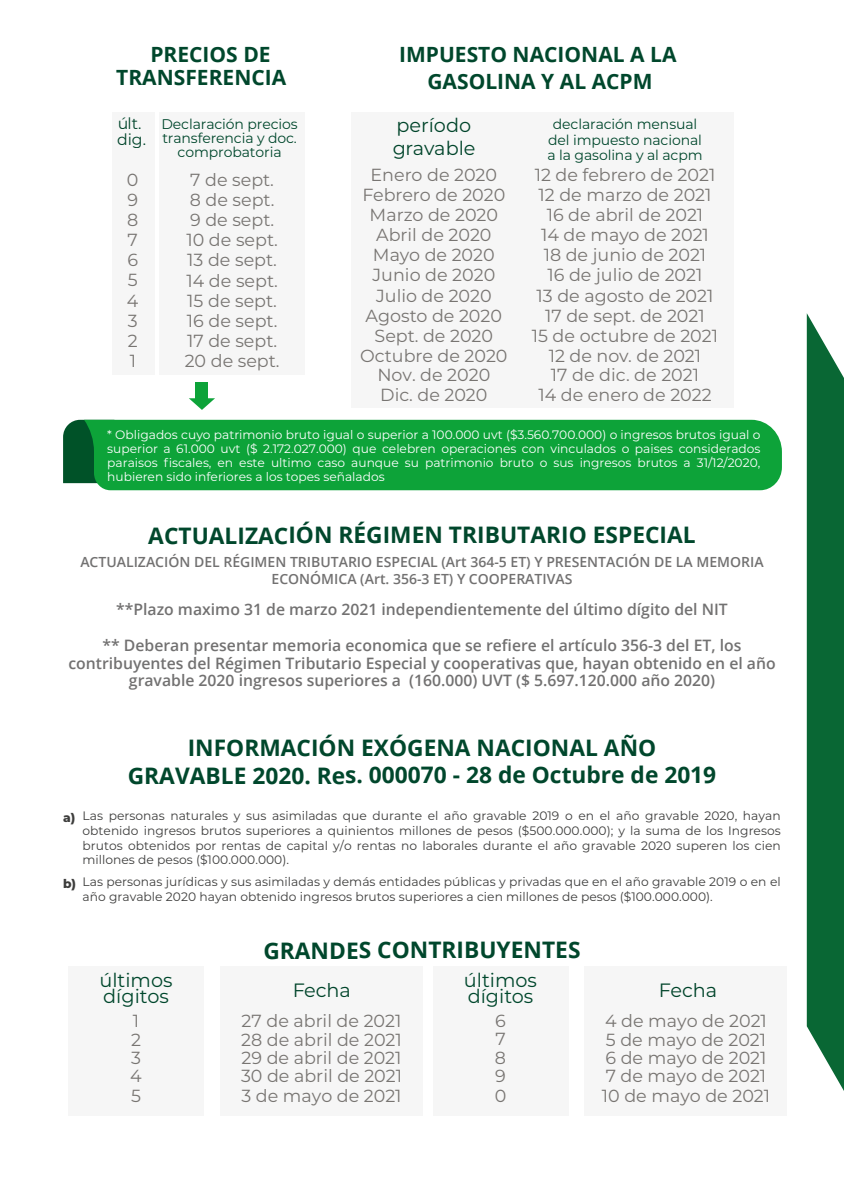
<style>
.page{position:relative;width:844px;height:1191px;background:#fff}
.page>*{position:absolute;margin:0;border:0;box-sizing:border-box;transform-origin:0 0}
.t1{font:700 22.75px/27.3px "Open Sans";color:#00472c;text-align:center}
.t2{font:700 21px/23.1px "Open Sans";color:#00472c}
.t3{font:19.25px/15.8px "Montserrat";color:#00472c}
.t4{font:17.5px/20.1px "Montserrat";color:#787572;text-align:center}
.t5{font:600 15.75px/17.5px "Open Sans";color:#727171;text-align:center}
.t6{font:15.75px/15.8px "Montserrat";color:#00472c}
.t7{font:600 14px/17.5px "Open Sans";color:#727171;text-align:center}
.t8{font:14px/14px "Montserrat";letter-spacing:-.01em;color:#00472c;text-align:center}
.t9{font:12.25px/14.7px "Montserrat";color:#3d3d3c;text-align:justify}
.t10{font:12.25px/14px "Montserrat";color:#fff;text-align:justify}
.t11{font:800 12.25px "Montserrat";color:#3d3d3c}
</style>
<div class="page">
<svg style="left:63px;top:420px;width:21px;height:63px"></svg>
<div style="left:84px;top:420px;width:697px;height:70px;background:#0da339"></div>
<div style="left:516px;top:112px;width:217px;height:296px;background:#f6f6f6"></div>
<div style="left:112px;top:112px;width:43px;height:263px;background:#f6f6f6"></div>
<div style="left:159px;top:112px;width:146px;height:263px;background:#f6f6f6"></div>
<div style="left:352px;top:112px;width:163px;height:296px;background:#f6f6f6"></div>
<div style="left:196px;top:382px;width:12px;height:19px;background:#0da339"></div>
<svg style="left:189px;top:398px;width:26px;height:12px"></svg>
<svg style="left:806px;top:313px;width:37px;height:776px;background:#217648"></svg>
<div style="left:68px;top:965px;width:135px;height:150px;background:#f6f6f6"></div>
<div style="left:220px;top:965px;width:203px;height:150px;background:#f6f6f6"></div>
<div style="left:433px;top:965px;width:135px;height:150px;background:#f6f6f6"></div>
<div style="left:584px;top:965px;width:203px;height:150px;background:#f6f6f6"></div>
<p class="t2" style="left:116px;top:42px;width:171px;text-indent:34px">PRECIOS DE<br>TRANSFERENCIA</p>
<p class="t2" style="left:399px;top:41px;width:279px;line-height:26.6px;text-align:center">IMPUESTO NACIONAL A LA<br>GASOLINA Y AL ACPM</p>
<p class="t6" style="left:117px;top:115px;width:31px">últ. dig.</p>
<p class="t4" style="left:185px;top:169px;width:96px">7 de sept.<br>8 de sept.<br>9 de sept.<br>10 de sept.<br>13 de sept.<br>14 de sept.<br>15 de sept.<br>16 de sept.<br>17 de sept.<br>20 de sept.</p>
<p class="t3" style="left:392px;top:113px;width:85px;line-height:23.1px">período gravable</p>
<p class="t4" style="left:360px;top:164px;width:149px">Enero de 2020<br>Febrero de 2020<br>Marzo de 2020<br>Abril de 2020<br>Mayo de 2020<br>Junio de 2020<br>Julio de 2020<br>Agosto de 2020<br>Sept. de 2020<br>Octubre de 2020<br>Nov. de 2020<br>Dic. de 2020</p>
<p class="t10" style="left:107px;top:427px;width:654px">* Obligados cuyo patrimonio bruto igual o superior a 100.000 uvt ($3.560.700.000) o ingresos brutos igual o superior a 61.000 uvt ($ 2.172.027.000) que celebren operaciones con vinculados o paises considerados paraisos fiscales, en este ultimo caso aunque su patrimonio bruto o sus ingresos brutos a 31/12/2020, hubieren sido inferiores a los topes señalados</p>
<p class="t8" style="left:161px;top:116px;width:138px">Declaración precios transferencia y doc. comprobatoria</p>
<p class="t8" style="left:547px;top:116px;width:157px;line-height:15.8px">declaración mensual del impuesto nacional a la gasolina y al acpm</p>
<p class="t4" style="left:127px;top:169px;width:13px;text-align:justify">0<br>9<br>8<br>7<br>6<br>5<br>4<br>3<br>2<br>1</p>
<p class="t4" style="left:531px;top:164px;width:188px">12 de febrero de 2021<br>12 de marzo de 2021<br>16 de abril de 2021<br>14 de mayo de 2021<br>18 de junio de 2021<br>16 de julio de 2021<br>13 de agosto de 2021<br>17 de sept. de 2021<br>15 de octubre de 2021<br>12 de nov. de 2021</p>
<p class="t4" style="left:538px;top:364px;width:175px">17 de dic. de 2021<br>14 de enero de 2022</p>
<h1 class="t1" style="left:148px;top:521px;width:548px">ACTUALIZACIÓN RÉGIMEN TRIBUTARIO ESPECIAL</h1>
<p class="t7" style="left:80px;top:552px;width:684px">ACTUALIZACIÓN DEL RÉGIMEN TRIBUTARIO ESPECIAL (Art 364-5 ET) Y PRESENTACIÓN DE LA MEMORIA<br>ECONÓMICA (Art. 356-3 ET) Y COOPERATIVAS</p>
<p class="t5" style="left:116px;top:600px;width:613px">**Plazo maximo 31 de marzo 2021 independientemente del último dígito del NIT</p>
<p class="t5" style="left:68px;top:636px;width:708px">** Deberan presentar memoria economica que se refiere el artículo 356-3 del ET, los contribuyentes del Régimen Tributario Especial y cooperativas que, hayan obtenido en el año gravable 2020 ingresos superiores a (160.000) UVT ($ 5.697.120.000 año 2020)</p>
<h1 class="t1" style="left:128px;top:733px;width:590px">INFORMACIÓN EXÓGENA NACIONAL AÑO<br>GRAVABLE 2020. Res. 000070 - 28 de Octubre de 2019</h1>
<p class="t9" style="left:82px;top:808px;width:699px">Las personas naturales y sus asimiladas que durante el año gravable 2019 o en el año gravable 2020, hayan obtenido ingresos brutos superiores a quinientos millones de pesos ($500.000.000); y la suma de los Ingresos brutos obtenidos por rentas de capital y/o rentas no laborales durante el año gravable 2020 superen los cien millones de pesos ($100.000.000).</p>
<p class="t9" style="left:82px;top:874px;width:699px">Las personas jurídicas y sus asimiladas y demás entidades públicas y privadas que en el año gravable 2019 o en el año gravable 2020 hayan obtenido ingresos brutos superiores a cien millones de pesos ($100.000.000).</p>
<p class="t11" style="left:63px;top:808px;width:14px">a)</p>
<p class="t11" style="left:63px;top:874px;width:15px">b)</p>
<p class="t3" style="left:99px;top:971px;width:75px">últimos dígitos</p>
<p class="t4" style="left:130px;top:1011px;width:13px;line-height:18.4px;text-align:left">1<br>2<br>3<br>4</p>
<p class="t4" style="left:131px;top:1085px;width:11px">5</p>
<h1 class="t1" style="left:263px;top:936px;width:318px">GRANDES CONTRIBUYENTES</h1>
<p class="t3" style="left:292px;top:982px;width:60px">Fecha</p>
<p class="t4" style="left:241px;top:1011px;width:162px;line-height:18.4px;text-align:justify">27 de abril de 2021<br>28 de abril de 2021<br>29 de abril de 2021<br>30 de abril de 2021</p>
<p class="t4" style="left:241px;top:1085px;width:162px">3 de mayo de 2021</p>
<p class="t3" style="left:464px;top:971px;width:75px">últimos dígitos</p>
<p class="t4" style="left:495px;top:1011px;width:13px;line-height:18.4px;text-align:justify">6<br>7<br>8<br>9</p>
<p class="t4" style="left:494px;top:1085px;width:13px">0</p>
<p class="t3" style="left:658px;top:982px;width:60px">Fecha</p>
<p class="t4" style="left:605px;top:1011px;width:163px;line-height:18.4px;text-align:justify">4 de mayo de 2021<br>5 de mayo de 2021<br>6 de mayo de 2021<br>7 de mayo de 2021</p>
<p class="t4" style="left:601px;top:1085px;width:170px">10 de mayo de 2021</p>
</div>
